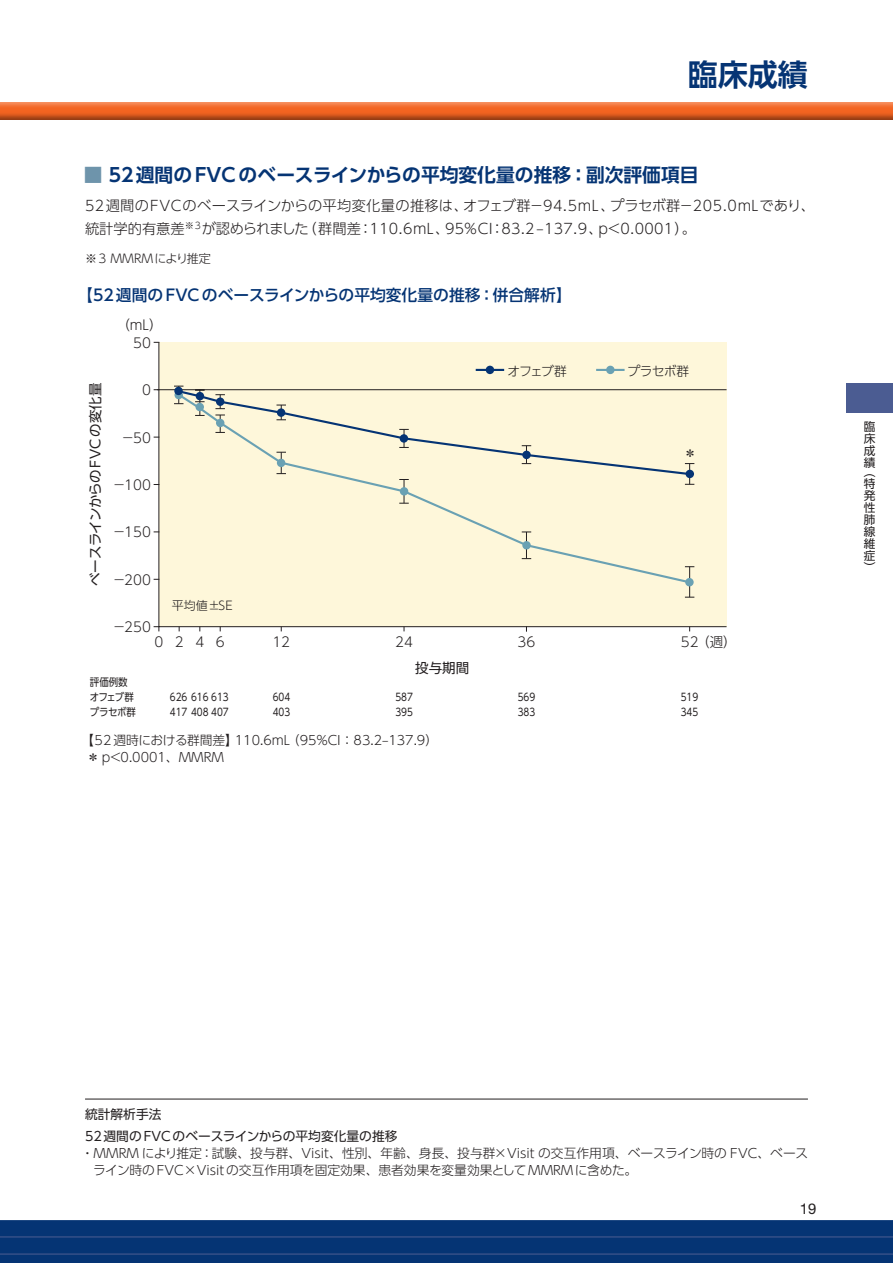
<style>
.page{position:relative;width:893px;height:1263px;background:#fff}
.page>*{position:absolute;margin:0;border:0;box-sizing:border-box;transform-origin:0 0}
.t1{font:700 30px "UD Shin Go Pro De";color:#053474}
.t2{font:700 18.75px "UD Shin Go Pro De";color:#053474}
.t3{font:500 15.75px "UD Shin Go Pro";color:#053474}
.t4{font:14.85px "Helvetica Neue LT Std";color:#231f20}
.t5{font:300 14.25px/22.5px "UD Shin Go Pro";letter-spacing:.02em;color:#231f20}
.t6{font:300 13.5px/17.4px "UD Shin Go Pro";color:#231f20;text-align:center}
.t7{font:13.5px "UD Shin Go Pro";color:#231f20}
.t8{font:300 12.75px/17.2px "UD Shin Go Pro";color:#231f20}
.t9{font:12.75px/21.5px "UD Shin Go Pro";color:#231f20}
.t10{font:300 12px "UD Shin Go Pro";color:#231f20}
.t11{font:11.7px/12px "UD Shin Go Pro";color:#231f20;text-align:justify}
.t12{font:10.5px "UD Shin Go Pro";color:#231f20;scale:.85 1}
.t13{font:10.5px/15px "UD Shin Go Pro";color:#231f20;scale:.9 1}
.s1{color:#6e94ab}
</style>
<div class="page">
<div style="left:846px;top:383px;width:47px;height:29px;background:#4b5c92"></div>
<svg style="left:0;top:1220px;width:893px;height:43px;background:#083675"></svg>
<div style="left:0;top:102px;width:893px;height:19px;background:#231f20;opacity:.5"></div>
<div style="left:158px;top:342px;width:569px;height:285px;background:#fef7da"></div>
<hr style="left:157px;top:389px;width:570px;height:1px;background:#231f20">
<svg style="left:154px;top:626px;width:6px;height:5px"></svg>
<div style="left:176px;top:504px;width:516px;height:81px;background:#fef7da"></div>
<div style="left:174px;top:386px;width:520px;height:118px;background:#fef7da"></div>
<hr style="left:476px;top:369px;width:28px;height:2px;background:#053474">
<div style="left:486px;top:366px;width:8px;height:8px;background:#053474;border-radius:50%"></div>
<hr style="left:596px;top:369px;width:29px;height:2px;background:#6aa1b3">
<div style="left:606px;top:366px;width:9px;height:8px;background:#6aa1b3;border-radius:50%"></div>
<div style="left:685px;top:578px;width:9px;height:8px;background:#6aa1b3;border-radius:50%"></div>
<div style="left:522px;top:541px;width:9px;height:8px;background:#6aa1b3;border-radius:50%"></div>
<div style="left:400px;top:487px;width:8px;height:9px;background:#6aa1b3;border-radius:50%"></div>
<div style="left:277px;top:459px;width:8px;height:8px;background:#6aa1b3;border-radius:50%"></div>
<div style="left:174px;top:391px;width:9px;height:8px;background:#6aa1b3;border-radius:50%"></div>
<div style="left:196px;top:403px;width:8px;height:8px;background:#6aa1b3;border-radius:50%"></div>
<div style="left:216px;top:419px;width:8px;height:8px;background:#6aa1b3;border-radius:50%"></div>
<div style="left:174px;top:387px;width:9px;height:8px;background:#053474;border-radius:50%"></div>
<div style="left:196px;top:392px;width:8px;height:8px;background:#053474;border-radius:50%"></div>
<div style="left:216px;top:397px;width:8px;height:9px;background:#053474;border-radius:50%"></div>
<div style="left:277px;top:408px;width:8px;height:9px;background:#053474;border-radius:50%"></div>
<div style="left:400px;top:434px;width:8px;height:9px;background:#053474;border-radius:50%"></div>
<div style="left:522px;top:451px;width:9px;height:8px;background:#053474;border-radius:50%"></div>
<div style="left:686px;top:470px;width:8px;height:8px;background:#053474;border-radius:50%"></div>
<hr style="left:85px;top:1099px;width:723px;height:1px;background:#231f20">
<h1 class="t1" style="left:688px;top:50px;width:122px">臨床成績</h1>
<h2 class="t2" style="left:84px;top:160px;width:616px"><span class="s1">■</span> 52週間の FVC のベースラインからの平均変化量の推移：副次評価項目</h2>
<p class="t5" style="left:85px;top:194px;width:732px">52週間のFVCのベースラインからの平均変化量の推移は、オフェブ群－94.5mL、プラセボ群－205.0mLであり、統計学的有意差<sup>※3</sup>が認められました（群間差：110.6mL、95％CI：83.2–137.9、p&lt;0.0001）。</p>
<p class="t10" style="left:85px;top:248px;width:127px">※3 MMRMにより推定</p>
<p class="t3" style="left:77px;top:282px;width:496px">【52週間のFVCのベースラインからの平均変化量の推移：併合解析】</p>
<p class="t7" style="left:84px;top:586px;width:205px;rotate:-90deg">ベースラインからのFVCの変化量</p>
<p class="t6" style="left:116px;top:316px;width:48px">（mL）<br>50</p>
<p class="t6" style="left:142px;top:381px;width:10px">0</p>
<p class="t6" style="left:121px;top:428px;width:31px">－50</p>
<p class="t6" style="left:112px;top:476px;width:40px">－100</p>
<p class="t6" style="left:112px;top:523px;width:40px">－150</p>
<p class="t6" style="left:112px;top:570px;width:40px">－200</p>
<p class="t6" style="left:112px;top:618px;width:40px">－250</p>
<p class="t10" style="left:172px;top:595px;width:63px">平均値±SE</p>
<p class="t8" style="left:507px;top:362px;width:201px">オフェブ群　　　　　　　　　　　</p>
<p class="t8" style="left:615px;top:362px;width:76px">　プラセボ群</p>
<p class="t8" style="left:684px;top:444px;width:14px">＊</p>
<p class="t6" style="left:154px;top:632px;width:72px">0246</p>
<p class="t6" style="left:272px;top:632px;width:19px">12</p>
<p class="t6" style="left:395px;top:632px;width:19px">24</p>
<p class="t6" style="left:518px;top:632px;width:19px">36</p>
<p class="t6" style="left:681px;top:632px;width:19px">52</p>
<p class="t7" style="left:415px;top:657px;width:55px">投与期間</p>
<p class="t6" style="left:696px;top:632px;width:42px">（週）</p>
<p class="t13" style="left:90px;top:674px;width:51px">評価例数オフェブ群</p>
<p class="t12" style="left:170px;top:689px;width:71px">626 616 613</p>
<p class="t12" style="left:273px;top:689px;width:22px">604</p>
<p class="t12" style="left:395px;top:689px;width:22px">587</p>
<p class="t12" style="left:518px;top:689px;width:22px">569</p>
<p class="t12" style="left:681px;top:689px;width:22px">519</p>
<p class="t13" style="left:90px;top:704px;width:53px">プラセボ群</p>
<p class="t12" style="left:170px;top:704px;width:71px">417 408 407</p>
<p class="t12" style="left:273px;top:704px;width:22px">403</p>
<p class="t12" style="left:395px;top:704px;width:22px">395</p>
<p class="t12" style="left:518px;top:704px;width:22px">383</p>
<p class="t12" style="left:681px;top:704px;width:22px">345</p>
<p class="t8" style="left:86px;top:731px;width:353px;text-indent:-5px">【52週時における群間差】110.6mL（95％CI：83.2‒137.9）＊ p＜0.0001、MMRM</p>
<p class="t11" style="left:864px;top:420px;width:13px">臨床成績</p>
<p class="t11" style="left:864px;top:465px;width:13px">（特発性肺線維症）</p>
<p class="t9" style="left:85px;top:1103px;width:314px">統計解析手法<br>52週間のFVCのベースラインからの平均変化量の推移</p>
<p class="t8" style="left:93px;top:1144px;width:717px;text-indent:-12px">・MMRM により推定：試験、投与群、Visit、性別、年齢、身長、投与群×Visit の交互作用項、ベースライン時の FVC、ベースライン時のFVC×Visitの交互作用項を固定効果、患者効果を変量効果としてMMRMに含めた。</p>
<p class="t4" style="left:800px;top:1199px;width:18px">19</p>
</div>
